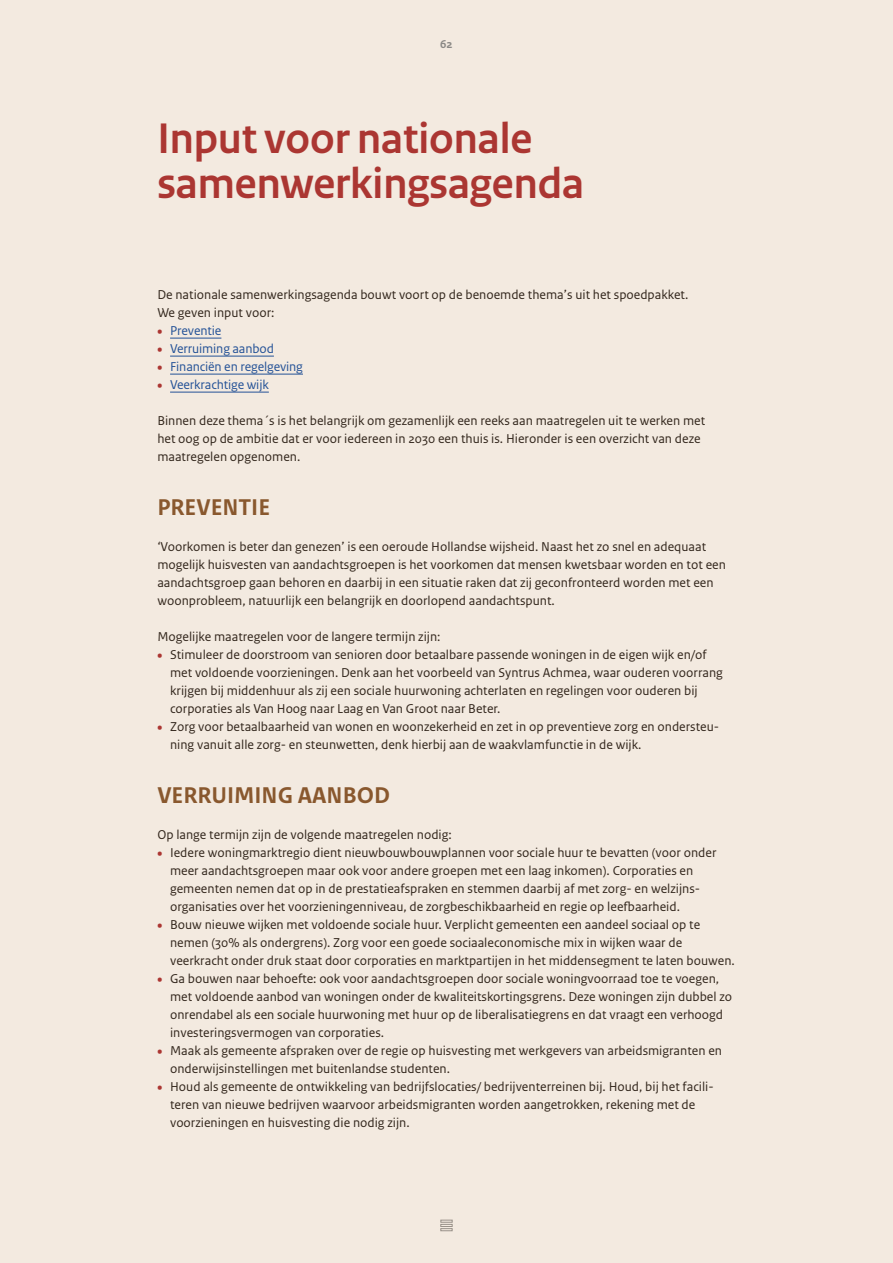
<style>
.page{position:relative;width:893px;height:1263px;background:#f3eae0}
.page>*{position:absolute;margin:0;border:0;box-sizing:border-box;transform-origin:0 0}
.i-H-Bijlage_hoofdstu{font:700 45px/45px "Rijksoverheid Sans Heading";color:#ab3632}
.i-P-Paragraaf_Kop{font:700 24px "Rijksoverheid Sans Text";color:#89582e}
._10_RO_Broodtekst_Sa{font:13.5px/18px "Rijksoverheid Sans Text";color:#32261c}
.t1{font:13.5px "Rijksoverheid Sans Text";letter-spacing:-.01em;color:#245297}
.t2{font:700 12px "Rijksoverheid Sans Text";color:#8b8986}
.s1{font-family:"Rijksoverheid Sans Heading";font-weight:700;font-size:18px;color:#ab3632}
</style>
<div class="page">
<hr style="left:170px;top:338px;width:51px;height:1px;background:#245297">
<hr style="left:170px;top:356px;width:104px;height:1px;background:#245297">
<hr style="left:170px;top:374px;width:133px;height:1px;background:#245297">
<hr style="left:170px;top:392px;width:99px;height:1px;background:#245297">
<svg style="left:441px;top:1220px;width:11px;height:11px"></svg>
<p class="t2" style="left:440px;top:37px;width:14px">62</p>
<p class="i-H-Bijlage_hoofdstu" style="left:157px;top:117px;width:428px">Input voor nationale samenwerkingsagenda</p>
<p class="_10_RO_Broodtekst_Sa" style="left:157px;top:286px;width:533px">De nationale samenwerkingsagenda bouwt voort op de benoemde thema’s uit het spoedpakket.<br>We geven input voor:</p>
<p class="t1" style="left:157px;top:323px;width:66px"><span class="s1">•</span> Preventie</p>
<p class="t1" style="left:157px;top:341px;width:118px"><span class="s1">•</span> Verruiming aanbod</p>
<p class="t1" style="left:157px;top:359px;width:147px"><span class="s1">•</span> Financiën en regelgeving</p>
<p class="t1" style="left:157px;top:377px;width:113px"><span class="s1">•</span> Veerkrachtige wijk</p>
<p class="_10_RO_Broodtekst_Sa" style="left:157px;top:412px;width:549px">Binnen deze thema´s is het belangrijk om gezamenlijk een reeks aan maatregelen uit te werken met het oog op de ambitie dat er voor iedereen in 2030 een thuis is. Hieronder is een overzicht van deze maatregelen opgenomen.</p>
<p class="i-P-Paragraaf_Kop" style="left:157px;top:494px;width:114px">PREVENTIE</p>
<p class="_10_RO_Broodtekst_Sa" style="left:157px;top:538px;width:570px">‘Voorkomen is beter dan genezen’ is een oeroude Hollandse wijsheid. Naast het zo snel en adequaat mogelijk huisvesten van aandachtsgroepen is het voorkomen dat mensen kwetsbaar worden en tot een aandachtsgroep gaan behoren en daarbij in een situatie raken dat zij geconfronteerd worden met een woonprobleem, natuurlijk een belangrijk en doorlopend aandachtspunt.</p>
<p class="_10_RO_Broodtekst_Sa" style="left:157px;top:628px;width:285px">Mogelijke maatregelen voor de langere termijn zijn:</p>
<p class="_10_RO_Broodtekst_Sa" style="left:170px;top:646px;width:554px;text-indent:-13px"><span class="s1">•</span> Stimuleer de doorstroom van senioren door betaalbare passende woningen in de eigen wijk en/of met voldoende voorzieningen. Denk aan het voorbeeld van Syntrus Achmea, waar ouderen voorrang krijgen bij middenhuur als zij een sociale huurwoning achterlaten en regelingen voor ouderen bij corporaties als Van Hoog naar Laag en Van Groot naar Beter.</p>
<p class="_10_RO_Broodtekst_Sa" style="left:170px;top:718px;width:551px;text-indent:-13px"><span class="s1">•</span> Zorg voor betaalbaarheid van wonen en woonzekerheid en zet in op preventieve zorg en ondersteu&shy;ning vanuit alle zorg- en steunwetten, denk hierbij aan de waakvlamfunctie in de wijk.</p>
<p class="i-P-Paragraaf_Kop" style="left:157px;top:782px;width:234px">VERRUIMING AANBOD</p>
<p class="_10_RO_Broodtekst_Sa" style="left:157px;top:826px;width:296px">Op lange termijn zijn de volgende maatregelen nodig:</p>
<p class="_10_RO_Broodtekst_Sa" style="left:170px;top:844px;width:548px;text-indent:-13px"><span class="s1">•</span> Iedere woningmarktregio dient nieuwbouwbouwplannen voor sociale huur te bevatten (voor onder meer aandachtsgroepen maar ook voor andere groepen met een laag inkomen). Corporaties en gemeenten nemen dat op in de prestatieafspraken en stemmen daarbij af met zorg- en welzijns&shy;organisaties over het voorzieningenniveau, de zorgbeschikbaarheid en regie op leefbaarheid.</p>
<p class="_10_RO_Broodtekst_Sa" style="left:170px;top:916px;width:566px;text-indent:-13px"><span class="s1">•</span> Bouw nieuwe wijken met voldoende sociale huur. Verplicht gemeenten een aandeel sociaal op te nemen (30% als ondergrens). Zorg voor een goede sociaaleconomische mix in wijken waar de veerkracht onder druk staat door corporaties en marktpartijen in het middensegment te laten bouwen.</p>
<p class="_10_RO_Broodtekst_Sa" style="left:170px;top:970px;width:564px;text-indent:-13px"><span class="s1">•</span> Ga bouwen naar behoefte: ook voor aandachtsgroepen door sociale woningvoorraad toe te voegen, met voldoende aanbod van woningen onder de kwaliteitskortingsgrens. Deze woningen zijn dubbel zo onrendabel als een sociale huurwoning met huur op de liberalisatiegrens en dat vraagt een verhoogd investeringsvermogen van corporaties.</p>
<p class="_10_RO_Broodtekst_Sa" style="left:170px;top:1042px;width:553px;text-indent:-13px"><span class="s1">•</span> Maak als gemeente afspraken over de regie op huisvesting met werkgevers van arbeidsmigranten en onderwijsinstellingen met buitenlandse studenten.</p>
<p class="_10_RO_Broodtekst_Sa" style="left:170px;top:1078px;width:545px;text-indent:-13px"><span class="s1">•</span> Houd als gemeente de ontwikkeling van bedrijfslocaties/ bedrijventerreinen bij. Houd, bij het facili&shy;teren van nieuwe bedrijven waarvoor arbeidsmigranten worden aangetrokken, rekening met de voorzieningen en huisvesting die nodig zijn.</p>
</div>
